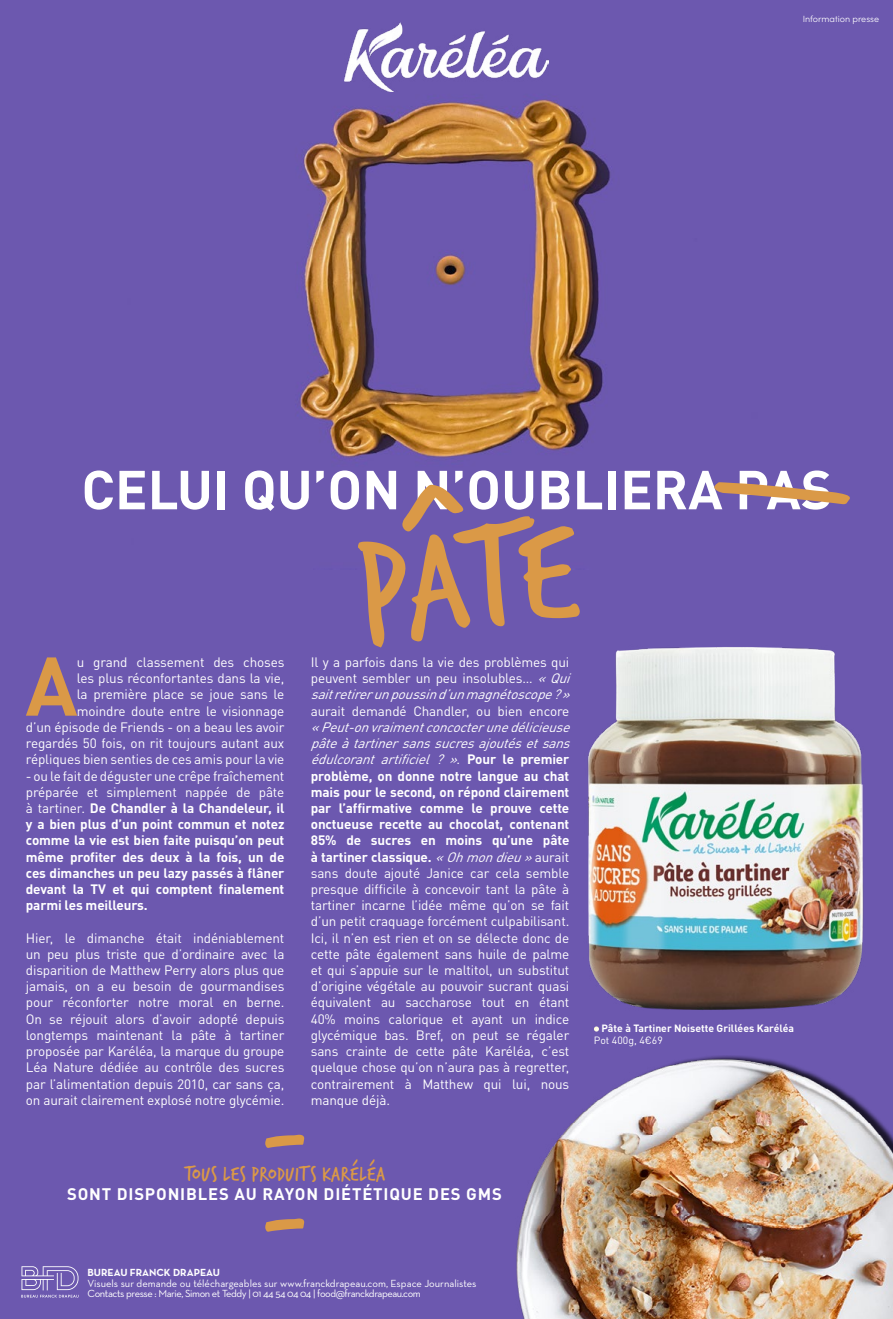
<style>
.page{position:relative;width:893px;height:1319px;background:#fff}
.page>*{position:absolute;margin:0;border:0;box-sizing:border-box;transform-origin:0 0}
.t1{font:152.55px "Verveine";color:#da9947}
.t2{font:117.6px/83.7px "Verveine";color:#da9947}
.t3{font:700 81.75px "DIN Pro";color:#da9947}
.t4{font:700 54px "DIN Pro";color:#fff}
.t5{font:22.05px "Verveine";color:#da9947}
.t6{font:700 16.5px "DIN Pro";letter-spacing:.05em;color:#fff}
.t7{font:13.5px/16.2px "DIN Pro";letter-spacing:-.01em;color:#fff}
.t8{font:700 13.5px/16.2px "DIN Pro";letter-spacing:-.01em;color:#fff;text-align:justify}
.t9{font:10.5px/10.5px "Neutra Text";letter-spacing:-.01em;color:#fff}
.t10{font:700 10.5px "DIN Pro";color:#fff}
.t11{font:700 10.5px "Neutra Text";color:#fff}
.t12{font:10.5px "DIN Pro";color:#fff}
.t13{font:300 9px "Sofia Pro";color:#fff}
.s1{font-weight:400}
.s2{font-style:italic}
.s3{font-weight:700}
</style>
<div class="page">
<div style="left:0;top:0;width:893px;height:1318px;background:#6c58af"></div>
<img style="left:299px;top:22px;width:312px;height:436px">
<img style="left:588px;top:647px;width:276px;height:363px">
<svg style="left:594px;top:1026px;width:5px;height:5px"></svg>
<img style="left:345px;top:23px;width:203px;height:69px">
<svg style="left:21px;top:1266px;width:58px;height:31px"></svg>
<img style="left:516px;top:1055px;width:377px;height:263px">
<p class="t13" style="left:803px;top:13px;width:78px">Information presse</p>
<h3 class="t4" style="left:81px;top:444px;width:753px">CELUI QU’ON N’OUBLIERA PAS</h3>
<h1 class="t1" style="left:344px;top:487px;width:226px;rotate:-6deg">PÂTE</h1>
<p class="t7" style="left:26px;top:652px;width:260px;text-align:right">u grand classement des choses<br>les plus réconfortantes dans la vie,<br>la première place se joue sans le moindre doute entre le visionnage<br>d’un épisode de Friends - on a beau les avoir regardés 50 fois, on rit toujours autant aux répliques bien senties de ces amis pour la vie</p>
<p class="t8" style="left:26px;top:765px;width:260px"><span class="s1">- ou le fait de déguster une crêpe fraîchement préparée et simplement nappée de pâte à tartiner.</span> De Chandler à la Chandeleur, il y a bien plus d’un point commun et notez comme la vie est bien faite puisqu’on peut même profiter des deux à la fois, un de ces dimanches un peu lazy passés à flâner devant la TV et qui comptent finalement parmi les meilleurs.</p>
<p class="t7" style="left:26px;top:928px;width:260px;text-align:justify">Hier, le dimanche était indéniablement un peu plus triste que d’ordinaire avec la disparition de Matthew Perry alors plus que jamais, on a eu besoin de gourmandises pour réconforter notre moral en berne.<br>On se réjouit alors d’avoir adopté depuis longtemps maintenant la pâte à tartiner proposée par Karéléa, la marque du groupe Léa Nature dédiée au contrôle des sucres par l’alimentation depuis 2010, car sans ça, on aurait clairement explosé notre glycémie.</p>
<h3 class="t3" style="left:25px;top:618px;width:54px">A</h3>
<p class="t7" style="left:311px;top:652px;width:266px">Il y a parfois dans la vie des problèmes qui peuvent sembler un peu insolubles… <span class="s2">«Qui saitretirerunpoussind’unmagnétoscope?»</span></p>
<p class="t7" style="left:311px;top:701px;width:260px">aurait demandé Chandler, ou bien encore</p>
<p class="t7" style="left:311px;top:717px;width:266px"><span class="s2">«Peut-onvraimentconcocterunedélicieuse pâteàtartinersanssucresajoutésetsans édulcorantartificiel?»</span>. <span class="s3">P o u r l e p r e m i e r problème, on donne notre langue au chat mais pour le second, on répond clairement par l’affirmative comme le prouve cette onctueuse recette au chocolat, contenant 85% de sucres en moins qu’une pâte à tartiner classique.</span> <span class="s2">«Ohmondieu»</span>aurait sans doute ajouté Janice car cela semble presque difficile à concevoir tant la pâte à tartiner incarne l’idée même qu’on se fait d’un petit craquage forcément culpabilisant.<br>Ici, il n’en est rien et on se délecte donc de cette pâte également sans huile de palme et qui s’appuie sur le maltitol, un substitut d’origine végétale au pouvoir sucrant quasi équivalent au saccharose tout en étant 40% moins calorique et ayant un indice glycémique bas. Bref, on peut se régaler sans crainte de cette pâte Karéléa, c’est quelque chose qu’on n’aura pas à regretter, contrairement à Matthew qui lui, nous manque déjà.</p>
<h2 class="t2" style="left:261px;top:1097px;width:48px">- -</h2>
<h3 class="t5" style="left:184px;top:1157px;width:203px">TOUS LES PRODUITS KARÉLÉA</h3>
<p class="t6" style="left:67px;top:1179px;width:436px">SONT DISPONIBLES AU RAYON DIÉTÉTIQUE DES GMS</p>
<p class="t11" style="left:88px;top:1265px;width:134px">BUREAU FRANCK DRAPEAU</p>
<p class="t9" style="left:88px;top:1277px;width:390px">Visuels sur demande ou téléchargeables sur www.franckdrapeau.com, Espace Journalistes<br>Contacts presse : Marie, Simon et Teddy | 01 44 54 04 04 | food@franckdrapeau.com</p>
<p class="t10" style="left:601px;top:1018px;width:194px">Pâte à Tartiner Noisette Grillées Karéléa</p>
<p class="t12" style="left:594px;top:1031px;width:70px">Pot 400g, 4€69</p>
</div>
